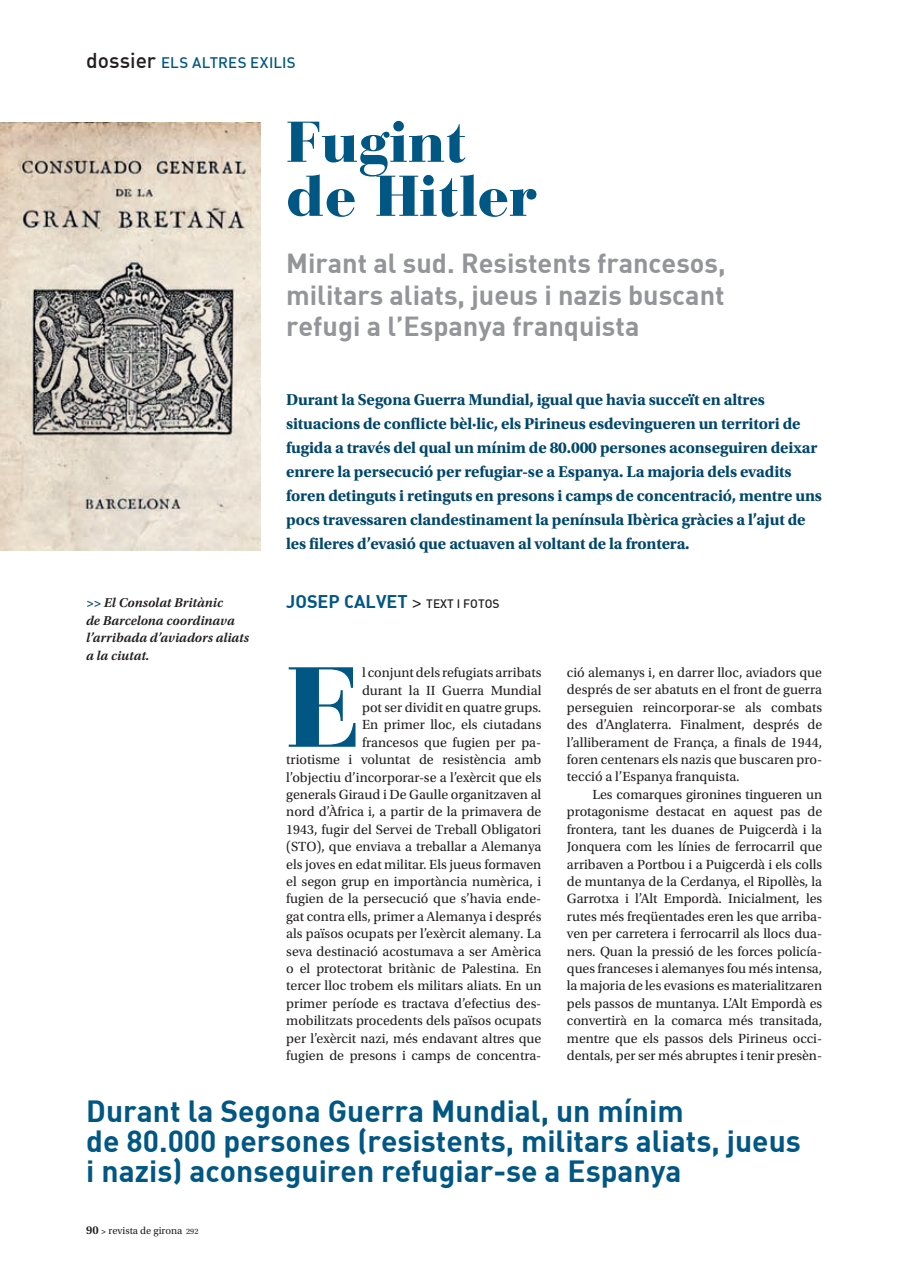
<style>
.page{position:relative;width:899px;height:1279px;background:#fff}
.page>*{position:absolute;margin:0;border:0;box-sizing:border-box;transform-origin:0 0}
.t1{font:900 112.8px "Bauer Bodoni Std";color:#015783}
.Doss_Titol{font:900 57px "Bauer Bodoni Std";letter-spacing:-.01em;color:#015783}
.Doss_Destacat{font:30px "DIN Bold";color:#015783}
.t2{font:27px/31.5px "DIN Bold";color:#939598}
.t3{font:18px "DIN Bold Alternate";color:#015783}
.Doss_Entradeta{font:700 16.5px/24px "Utopia Std";letter-spacing:-.01em;color:#01476c}
.t4{font:15px "DIN Medium Alternate";letter-spacing:.015em;color:#015783}
.t5{font:13.95px/17.4px "Utopia Std";color:#231f20;text-align:justify}
.Secccions_Peus{font:italic 600 13.5px/17.4px "Utopia Std";color:#231f20}
.t6{font:10.5px "Utopia Std";color:#231f20}
.s1{font-size:21px;color:#231f20}
.s2{color:#01476c}
.s3{font-family:"Utopia Std";font-weight:600;color:#231f20}
.s4{font-family:"DIN Medium Alternate";font-size:12px;color:#231f20}
.s5{font-weight:600;font-size:12px}
.s6{font-weight:600;font-size:9px}
.s7{font-size:8.25px}
</style>
<div class="page">
<img style="left:0;top:122px;width:261px;height:428px">
<p class="t4" style="left:86px;top:53px;width:211px"><span class="s1">dossier</span> ELS ALTRES EXILIS</p>
<p class="Doss_Titol" style="left:286px;top:107px;width:182px">Fugint</p>
<p class="Doss_Titol" style="left:286px;top:161px;width:252px">de Hitler</p>
<p class="t2" style="left:286px;top:246px;width:441px">Mirant al sud. Resistents francesos, militars aliats, jueus i nazis buscant</p>
<p class="t2" style="left:286px;top:309px;width:355px">refugi a l’Espanya franquista</p>
<p class="Secccions_Peus" style="left:86px;top:594px;width:164px"><span class="s2">&gt;&gt;</span> El Consolat Britànic<br>de Barcelona coordinava l’arribada d’aviadors aliats</p>
<p class="Secccions_Peus" style="left:86px;top:646px;width:65px">a la ciutat.</p>
<p class="Doss_Entradeta" style="left:286px;top:387px;width:537px">Durant la Segona Guerra Mundial, igual que havia succeït en altres situacions de conflicte bèl·lic, els Pirineus esdevingueren un territori de fugida a través del qual un mínim de 80.000 persones aconseguiren deixar enrere la persecució per refugiar-se a Espanya. La majoria dels evadits foren detinguts i retinguts en presons i camps de concentració, mentre uns pocs travessaren clandestinament la península Ibèrica gràcies a l’ajut de les fileres d’evasió que actuaven al voltant de la frontera.</p>
<p class="t3" style="left:286px;top:590px;width:215px">JOSEP CALVET <span class="s3">&gt;</span> <span class="s4">TEXT I FOTOS</span></p>
<p class="t5" style="left:286px;top:664px;width:257px;text-align:right">l conjunt dels refugiats arribats<br>durant la II Guerra Mundial<br>pot ser dividit en quatre grups.<br>En primer lloc, els ciutadans<br>francesos que fugien per pa-<br>triotisme i voluntat de resistència amb l’objectiu d’incorporar-se a l’exèrcit que els generals Giraud i De Gaulle organitzaven al nord d’Àfrica i, a partir de la primavera de 1943, fugir del Servei de Treball Obligatori (STO), que enviava a treballar a Alemanya els joves en edat militar. Els jueus formaven el segon grup en importància numèrica, i fugien de la persecució que s’havia ende&shy;gat contra ells, primer a Alemanya i després als països ocupats per l’exèrcit alemany. La seva destinació acostumava a ser Amèrica o el protectorat britànic de Palestina. En tercer lloc trobem els militars aliats. En un primer període es tractava d’efectius des&shy;mobilitzats procedents dels països ocupats per l’exèrcit nazi, més endavant altres que fugien de presons i camps de concentra-</p>
<p class="t5" style="left:567px;top:664px;width:257px">ció alemanys i, en darrer lloc, aviadors que després de ser abatuts en el front de guerra perseguien reincorporar-se als combats des d’Anglaterra. Finalment, després de l’alliberament de França, a finals de 1944, foren centenars els nazis que buscaren pro&shy;tecció a l’Espanya franquista.</p>
<p class="t1" style="left:286px;top:638px;width:77px">E</p>
<p class="t5" style="left:567px;top:785px;width:257px;text-indent:26px">Les comarques gironines tingueren un protagonisme destacat en aquest pas de frontera, tant les duanes de Puigcerdà i la Jonquera com les línies de ferrocarril que arribaven a Portbou i a Puigcerdà i els colls de muntanya de la Cerdanya, el Ripollès, la Garrotxa i l’Alt Empordà. Inicialment, les rutes més freqüentades eren les que arriba&shy;ven per carretera i ferrocarril als llocs dua&shy;ners. Quan la pressió de les forces policía&shy;ques franceses i alemanyes fou més intensa, la majoria de les evasions es materialitzaren pels passos de muntanya. L’Alt Empordà es convertirà en la comarca més transitada, mentre que els passos dels Pirineus occi&shy;dentals, per ser més abruptes i tenir presèn-</p>
<p class="Doss_Destacat" style="left:86px;top:1091px;width:599px">Durant la Segona Guerra Mundial, un mínim</p>
<p class="Doss_Destacat" style="left:86px;top:1121px;width:716px">de 80.000 persones (resistents, militars aliats, jueus</p>
<p class="Doss_Destacat" style="left:86px;top:1151px;width:597px">i nazis) aconseguiren refugiar-se a Espanya</p>
<p class="t6" style="left:86px;top:1224px;width:114px"><span class="s5">90</span> <span class="s6">&gt;</span> revista de girona <span class="s7">292</span></p>
</div>
